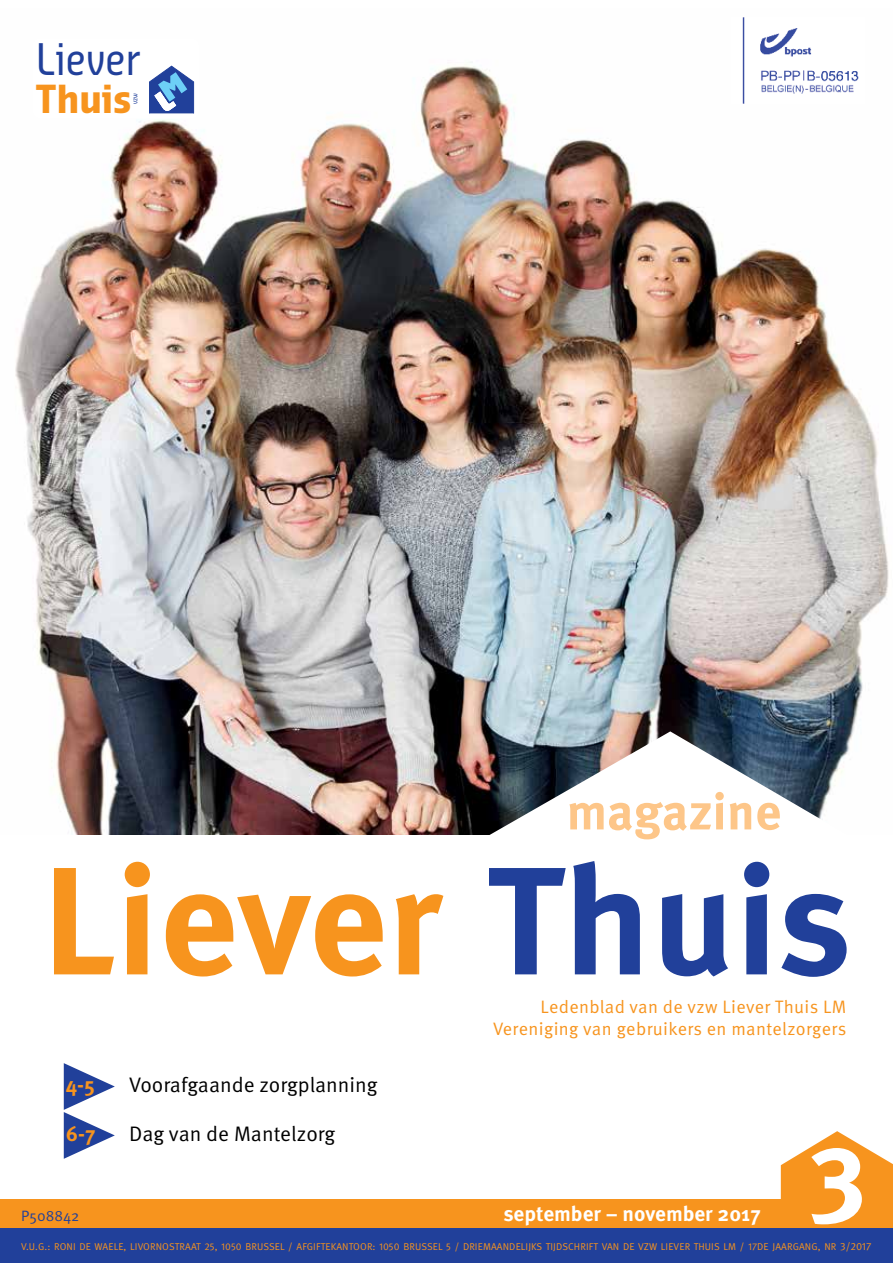
<style>
.page{position:relative;width:893px;height:1263px;background:#fff}
.page>*{position:absolute;margin:0;border:0;box-sizing:border-box;transform-origin:0 0}
.t1{font:700 153px "Meta OT";color:#f7941e}
.t2{font:700 108px "Meta OT";color:#fff}
.t3{font:700 51px "Meta OT";color:#fdc689}
.t4{font:42.45px "Sansa Con Pro";color:#21409a}
.t5{font:700 37.8px "Sansa Con Pro";color:#f7941e}
.t6{font:21px "Meta OT Norm";color:#000}
.t7{font:700 21px "Meta OT";color:#fff}
.t8{font:700 21px "Meta OT";color:#f7941e}
.t9{font:18px/22.5px "Meta OT Norm";letter-spacing:.02em;color:#f7941e;text-align:right}
.t10{font:15px "Meta OT Norm";color:#21409a}
.t11{font:9.9px "Meta OT Norm";letter-spacing:.01em;color:#f7941e}
.t12{font:6.9px "Sansa Con Pro";color:#21409a}
.s1{color:#21409a}
.s2{font-size:10.5px}
</style>
<div class="page">
<img style="left:15px;top:62px;width:874px;height:772px">
<div style="left:0;top:1199px;width:795px;height:43px;background:#f7941e"></div>
<svg style="left:485px;top:731px;width:370px;height:104px"></svg>
<svg style="left:781px;top:1131px;width:112px;height:98px"></svg>
<div style="left:0;top:1229px;width:893px;height:34px;background:#21409a"></div>
<img style="left:731px;top:17px;width:134px;height:86px">
<svg style="left:64px;top:1063px;width:51px;height:96px"></svg>
<div style="left:33px;top:39px;width:166px;height:79px;background:#fff;border-radius:6px"></div>
<div style="left:32px;top:38px;width:167px;height:80px;border:1px solid #fff;border-radius:6px"></div>
<svg style="left:149px;top:66px;width:45px;height:48px"></svg>
<h3 class="t4" style="left:36px;top:30px;width:106px">Liever</h3>
<h3 class="t5" style="left:36px;top:73px;width:97px">Thuis</h3>
<p class="t12" style="left:130px;top:104px;width:12px;rotate:-90deg">vzw</p>
<h3 class="t3" style="left:566px;top:779px;width:216px">magazine</h3>
<h1 class="t1" style="left:43px;top:824px;width:811px">Liever <span class="s1">Thuis</span></h1>
<h3 class="t8" style="left:66px;top:1071px;width:31px">4-5</h3>
<h3 class="t6" style="left:129px;top:1072px;width:250px">Voorafgaande zorgplanning</h3>
<h3 class="t8" style="left:66px;top:1121px;width:31px">6-7</h3>
<h3 class="t6" style="left:129px;top:1121px;width:208px">Dag van de Mantelzorg</h3>
<h3 class="t9" style="left:493px;top:996px;width:355px">Ledenblad van de vzw Liever Thuis LM<br>Vereniging van gebruikers en mantelzorgers</h3>
<h3 class="t10" style="left:21px;top:1207px;width:60px">P508842</h3>
<h3 class="t7" style="left:503px;top:1201px;width:259px">september – november 2017</h3>
<h2 class="t2" style="left:809px;top:1115px;width:60px">3</h2>
<p class="t11" style="left:21px;top:1240px;width:852px">V.U.G.: RONI DE WAELE, LIVORNOSTRAAT 25, 1050 BRUSSEL / AFGIFTEKANTOOR: 1050 BRUSSEL 5 / DRIEMAANDELIJKS TIJDSCHRIFT VAN DE VZW LIEVER THUIS LM / 17DE JAARGANG, NR <span class="s2">3/2017</span></p>
</div>
